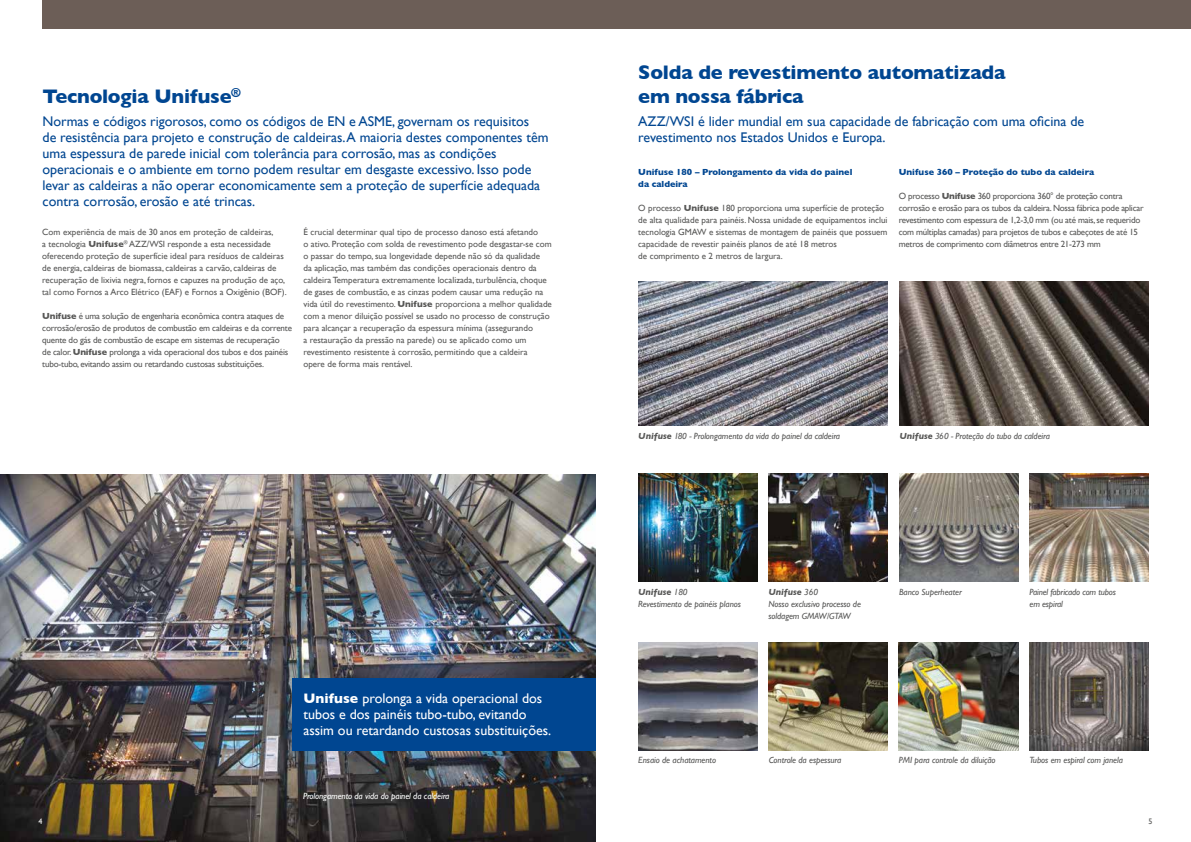
<style>
.page{position:relative;width:1191px;height:842px;background:#fff}
.page>*{position:absolute;margin:0;border:0;box-sizing:border-box;transform-origin:0 0}
.t1{font:700 20px/24px "Gill Sans";letter-spacing:-.01em;color:#004691}
.t2{font:14px/16px "Gill Sans";color:#004691}
.t3{font:14px/16px "Gill Sans";color:#fff}
.t4{font:9px/12px "Gill Sans";color:#575756}
.t5{font:italic 9px/12px "Gill Sans";letter-spacing:-.01em;color:#575756}
.t6{font:9px/12px "Gill Sans";letter-spacing:-.02em;color:#575756}
.t7{font:9px/12px "Gill Sans";letter-spacing:-.025em;color:#575756}
.t8{font:700 9px/12px "Gill Sans";color:#004691}
.t9{font:italic 9px "Gill Sans";letter-spacing:-.01em;color:#fff}
.t10{font:8px "Gill Sans";color:#fff}
.t11{font:8px "Gill Sans";color:#575756}
.s1{font-weight:700}
</style>
<div class="page">
<img style="left:0;top:475px;width:595px;height:367px">
<div style="left:42px;top:0;width:1149px;height:28px;background:#6c5e57"></div>
<img style="left:638px;top:282px;width:249px;height:144px">
<img style="left:899px;top:282px;width:249px;height:144px">
<img style="left:638px;top:643px;width:119px;height:108px">
<img style="left:768px;top:643px;width:120px;height:108px">
<img style="left:638px;top:474px;width:119px;height:108px">
<img style="left:768px;top:474px;width:119px;height:108px">
<img style="left:899px;top:474px;width:119px;height:108px">
<img style="left:1029px;top:474px;width:119px;height:108px">
<img style="left:899px;top:643px;width:119px;height:108px">
<img style="left:1029px;top:643px;width:119px;height:108px">
<div style="left:292px;top:679px;width:303px;height:72px;background:#004691"></div>
<h1 class="t1" style="left:43px;top:84px;width:200px">Tecnologia Unifuse<sup>®</sup></h1>
<p class="t2" style="left:43px;top:113px;width:508px">Normas e códigos rigorosos, como os códigos de EN e ASME, governam os requisitos<br>de resistência para projeto e construção de caldeiras. A maioria destes componentes têm uma espessura de parede inicial com tolerância para corrosão, mas as condições operacionais e o ambiente em torno podem resultar em desgaste excessivo. Isso pode levar as caldeiras a não operar economicamente sem a proteção de superfície adequada contra corrosão, erosão e até trincas.</p>
<p class="t4" style="left:42px;top:225px;width:246px">Com experiência de mais de 30 anos em proteção de caldeiras,<br>a tecnologia <span class="s1">Unifuse</span><sup>®</sup> AZZ/WSI responde a esta necessidade oferecendo proteção de superfície ideal para resíduos de caldeiras de energia, caldeiras de biomassa, caldeiras a carvão, caldeiras de recuperação de lixivia negra, fornos e capuzes na produção de aço, tal como Fornos a Arco Elétrico (EAF) e Fornos a Oxigênio (BOF).</p>
<p class="t6" style="left:42px;top:309px;width:251px"><span class="s1">Unifuse</span> é uma solução de engenharia econômica contra ataques de corrosão/erosão de produtos de combustão em caldeiras e da corrente quente do gás de combustão de escape em sistemas de recuperação<br>de calor. <span class="s1">Unifuse</span> prolonga a vida operacional dos tubos e dos painéis tubo-tubo, evitando assim ou retardando custosas substituições.</p>
<p class="t4" style="left:303px;top:225px;width:250px">É crucial determinar qual tipo de processo danoso está afetando<br>o ativo. Proteção com solda de revestimento pode desgastar-se com o passar do tempo, sua longevidade depende não só da qualidade<br>da aplicação, mas também das condições operacionais dentro da caldeira Temperatura extremamente localizada, turbulência, choque de gases de combustão, e as cinzas podem causar uma redução na vida útil do revestimento. <span class="s1">Unifuse</span> proporciona a melhor qualidade com a menor diluição possível se usado no processo de construção para alcançar a recuperação da espessura mínima (assegurando<br>a restauração da pressão na parede) ou se aplicado como um revestimento resistente à corrosão, permitindo que a caldeira<br>opere de forma mais rentável.</p>
<h2 class="t3" style="left:303px;top:690px;width:249px"><span class="s1">Unifuse</span> prolonga a vida operacional dos tubos e dos painéis tubo-tubo, evitando assim ou retardando custosas substituições.</h2>
<p class="t9" style="left:303px;top:790px;width:148px">Prolongamento da vida do painel da caldeira</p>
<h1 class="t1" style="left:638px;top:59px;width:369px">Solda de revestimento automatizada em nossa fábrica</h1>
<h2 class="t2" style="left:638px;top:113px;width:447px">AZZ/WSI é lider mundial em sua capacidade de fabricação com uma oficina de revestimento nos Estados Unidos e Europa.</h2>
<p class="t8" style="left:638px;top:165px;width:216px">Unifuse 180 – Prolongamento da vida do painel da caldeira</p>
<p class="t4" style="left:638px;top:201px;width:251px">O processo <span class="s1">Unifuse</span> 180 proporciona uma superfície de proteção de alta qualidade para painéis. Nossa unidade de equipamentos inclui tecnologia GMAW e sistemas de montagem de painéis que possuem capacidade de revestir painéis planos de até 18 metros<br>de comprimento e 2 metros de largura.</p>
<p class="t8" style="left:898px;top:165px;width:197px">Unifuse 360 – Proteção do tubo da caldeira</p>
<p class="t7" style="left:898px;top:189px;width:246px">O processo <span class="s1">Unifuse</span> 360 proporciona 360° de proteção contra corrosão e erosão para os tubos da caldeira. Nossa fábrica pode aplicar revestimento com espessura de 1,2-3,0 mm (ou até mais, se requerido com múltiplas camadas) para projetos de tubos e cabeçotes de até 15 metros de comprimento com diâmetros entre 21-273 mm</p>
<p class="t5" style="left:638px;top:429px;width:203px"><span class="s1">Unifuse</span> 180 - Prolongamento da vida do painel da caldeira</p>
<p class="t5" style="left:899px;top:429px;width:152px"><span class="s1">Unifuse</span> 360 - Proteção do tubo da caldeira</p>
<p class="t5" style="left:638px;top:585px;width:104px"><span class="s1">Unifuse</span> 180<br>Revestimento de painéis planos</p>
<p class="t5" style="left:768px;top:585px;width:94px"><span class="s1">Unifuse</span> 360<br>Nosso exclusivo processo de soldagem GMAW/GTAW</p>
<p class="t5" style="left:899px;top:585px;width:64px">Banco Superheater</p>
<p class="t5" style="left:1029px;top:585px;width:88px">Painel fabricado com tubos em espiral</p>
<p class="t5" style="left:638px;top:753px;width:79px">Ensaio de achatamento</p>
<p class="t5" style="left:768px;top:753px;width:74px">Controle da espessura</p>
<p class="t5" style="left:899px;top:753px;width:98px">PMI para controle da diluição</p>
<p class="t5" style="left:1029px;top:753px;width:95px">Tubos em espiral com janela</p>
<p class="t10" style="left:39px;top:816px;width:5px">4</p>
<p class="t11" style="left:1148px;top:816px;width:5px">5</p>
</div>
